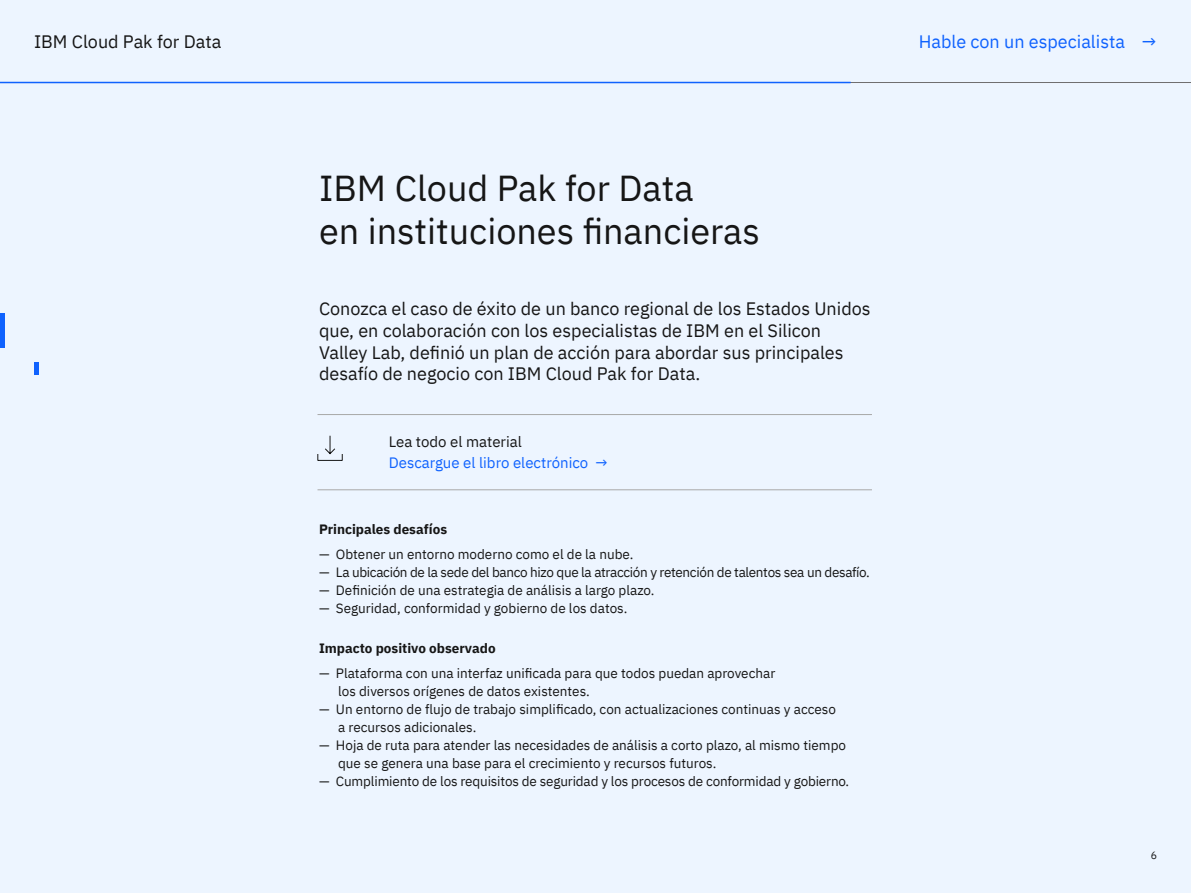
<style>
.page{position:relative;width:1191px;height:893px;background:#edf5ff}
.page>*{position:absolute;margin:0;border:0;box-sizing:border-box;transform-origin:0 0}
.t1{font:36px/43.2px "IBM Plex Sans";color:#161616}
.t2{font:18px/21.6px "IBM Plex Sans";color:#161616}
.t3{font:18px "IBM Plex Sans";color:#0f62fe}
.t4{font:15px "IBM Plex Sans";color:#0f62fe}
.t5{font:15px "IBM Plex Sans";color:#161616}
.t6{font:13.5px/18px "IBM Plex Sans";color:#161616}
.t7{font:13.5px "IBM Plex Sans";letter-spacing:-.025em;color:#161616}
.t8{font:700 13.5px "IBM Plex Sans";color:#161616}
.t9{font:10.5px "IBM Plex Sans";color:#161616}
</style>
<div class="page">
<hr style="left:0;top:82px;width:1191px;height:1px;background:#706f70">
<hr style="left:34px;top:362px;width:4px;height:13px;background:#0f62fe">
<hr style="left:0;top:82px;width:850px;height:1px;background:#0f62fe">
<div style="left:317px;top:454px;width:25px;height:7px;border:1px solid #161616"></div>
<svg style="left:325px;top:435px;width:10px;height:19px"></svg>
<hr style="left:317px;top:414px;width:555px;height:1px;background:#a8a8a8">
<hr style="left:317px;top:490px;width:555px;height:1px;background:#a8a8a8">
<hr style="left:0;top:314px;width:4px;height:34px;background:#0f62fe">
<h2 class="t2" style="left:34px;top:29px;width:189px">IBM Cloud Pak for Data</h2>
<h1 class="t1" style="left:319px;top:164px;width:442px">IBM Cloud Pak for Data<br>en instituciones financieras</h1>
<p class="t2" style="left:319px;top:297px;width:553px">Conozca el caso de éxito de un banco regional de los Estados Unidos que, en colaboración con los especialistas de IBM en el Silicon Valley Lab, definió un plan de acción para abordar sus principales desafío de negocio con IBM Cloud Pak for Data.</p>
<p class="t5" style="left:389px;top:431px;width:135px">Lea todo el material</p>
<p class="t4" style="left:389px;top:451px;width:220px">Descargue el libro electrónico →</p>
<p class="t8" style="left:319px;top:518px;width:130px">Principales desafíos</p>
<p class="t6" style="left:319px;top:544px;width:316px">— Obtener un entorno moderno como el de la nube.</p>
<p class="t7" style="left:319px;top:562px;width:552px">— La ubicación de la sede del banco hizo que la atracción y retención de talentos sea un desafío.</p>
<p class="t6" style="left:319px;top:580px;width:337px">— Definición de una estrategia de análisis a largo plazo.</p>
<p class="t6" style="left:319px;top:598px;width:310px">— Seguridad, conformidad y gobierno de los datos.</p>
<p class="t8" style="left:319px;top:638px;width:178px">Impacto positivo observado</p>
<p class="t6" style="left:338px;top:664px;width:439px;text-indent:-19px">— Plataforma con una interfaz unificada para que todos puedan aprovechar los diversos orígenes de datos existentes.</p>
<p class="t6" style="left:338px;top:700px;width:499px;text-indent:-19px">— Un entorno de flujo de trabajo simplificado, con actualizaciones continuas y acceso a recursos adicionales.</p>
<p class="t6" style="left:338px;top:736px;width:509px;text-indent:-19px">— Hoja de ruta para atender las necesidades de análisis a corto plazo, al mismo tiempo que se genera una base para el crecimiento y recursos futuros.</p>
<p class="t6" style="left:319px;top:772px;width:532px">— Cumplimiento de los requisitos de seguridad y los procesos de conformidad y gobierno.</p>
<h2 class="t3" style="left:918px;top:28px;width:239px">Hable con un especialista →</h2>
<p class="t9" style="left:1150px;top:847px;width:8px">6</p>
</div>
